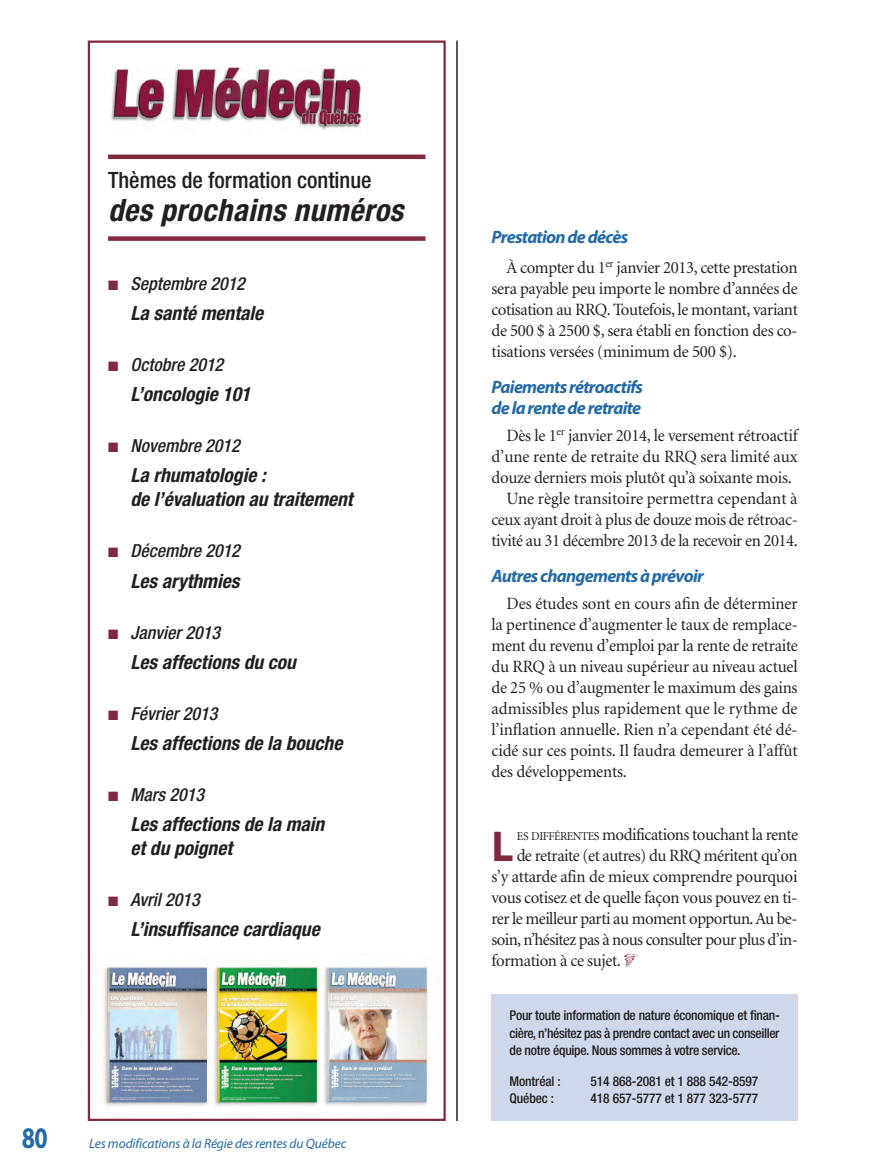
<style>
.page{position:relative;width:878px;height:1175px;background:#fff}
.page>*{position:absolute;margin:0;border:0;box-sizing:border-box;transform-origin:0 0}
.t1{font:700 43.35px "Myriad Pro";color:#82293f}
.t2{font:italic 700 condensed 30.75px "Helvetica Neue";letter-spacing:.015em;color:#231f20}
.t3{font:700 30px "Myriad Pro";color:#246aa7;scale:.8 1}
.t4{font:500 condensed 22.5px "Helvetica Neue";color:#231f20}
.t5{font:italic 700 condensed 19.5px/24px "Helvetica Neue";color:#231f20}
.t6{font:italic 500 condensed 18px "Helvetica Neue";color:#231f20}
.t7{font:italic 700 18px/21px "Myriad Pro";letter-spacing:-.04em;color:#246aa7}
.t8{font:17.25px/21px "Minion";letter-spacing:-.02em;color:#231f20;text-align:justify}
.t9{font:17.25px "Minion";color:#231f20}
.t10{font:500 condensed 13.5px/17.2px "Helvetica Neue";letter-spacing:-.01em;color:#231f20;text-align:justify}
.t11{font:italic 13.5px "Myriad Pro";letter-spacing:-.01em;color:#246aa7}
.s1{color:#82293f}
.s2{font-size:12.15px}
</style>
<div class="page">
<div style="left:491px;top:994px;width:306px;height:126px;background:#cfd8ea"></div>
<hr style="left:456px;top:41px;width:1px;height:1080px;background:#231f20">
<div style="left:88px;top:40px;width:358px;height:1080px;border:2px solid #82293f"></div>
<div style="left:108px;top:154px;width:317px;height:5px;background:#82293f"></div>
<div style="left:108px;top:236px;width:317px;height:5px;background:#82293f"></div>
<img style="left:103px;top:965px;width:325px;height:141px">
<img style="left:110px;top:68px;width:251px;height:62px">
<h3 class="t4" style="left:108px;top:172px;width:265px">Thèmes de formation continue</h3>
<h2 class="t2" style="left:108px;top:199px;width:297px">des prochains numéros</h2>
<p class="t6" style="left:108px;top:277px;width:138px"><span class="s1">■</span> Septembre 2012</p>
<p class="t5" style="left:130px;top:303px;width:134px">La santé mentale</p>
<p class="t6" style="left:108px;top:358px;width:117px"><span class="s1">■</span> Octobre 2012</p>
<p class="t5" style="left:130px;top:384px;width:121px">L’oncologie 101</p>
<p class="t6" style="left:108px;top:439px;width:133px"><span class="s1">■</span> Novembre 2012</p>
<p class="t5" style="left:130px;top:465px;width:223px">La rhumatologie :<br>de l’évaluation au traitement</p>
<p class="t6" style="left:108px;top:544px;width:133px"><span class="s1">■</span> Décembre 2012</p>
<p class="t5" style="left:130px;top:570px;width:110px">Les arythmies</p>
<p class="t6" style="left:108px;top:625px;width:113px"><span class="s1">■</span> Janvier 2013</p>
<p class="t5" style="left:130px;top:651px;width:167px">Les affections du cou</p>
<p class="t6" style="left:108px;top:706px;width:111px"><span class="s1">■</span> Février 2013</p>
<p class="t5" style="left:130px;top:732px;width:213px">Les affections de la bouche</p>
<p class="t6" style="left:108px;top:787px;width:97px"><span class="s1">■</span> Mars 2013</p>
<p class="t5" style="left:130px;top:813px;width:195px">Les affections de la main et du poignet</p>
<p class="t6" style="left:108px;top:892px;width:93px"><span class="s1">■</span> Avril 2013</p>
<p class="t5" style="left:130px;top:918px;width:191px">L’insuffisance cardiaque</p>
<h3 class="t3" style="left:22px;top:1126px;width:34px">80</h3>
<p class="t11" style="left:89px;top:1138px;width:258px">Les modifications à la Régie des rentes du Québec</p>
<p class="t7" style="left:491px;top:228px;width:138px">Prestation de décès</p>
<p class="t8" style="left:491px;top:258px;width:308px;text-indent:15px">À compter du 1<sup>er</sup> janvier 2013, cette prestation sera payable peu importe le nombre d’années de cotisation au RRQ. Toutefois, le montant, variant de 500 $ à 2500 $, sera établi en fonction des co&shy;tisations versées (minimum de 500 $).</p>
<p class="t7" style="left:491px;top:378px;width:153px">Paiements rétroactifs de la rente de retraite</p>
<p class="t8" style="left:506px;top:426px;width:293px">Dès le 1<sup>er</sup> janvier 2014, le versement rétroactif</p>
<p class="t9" style="left:491px;top:450px;width:307px">d’une rente de retraite du RRQ sera limité aux</p>
<p class="t8" style="left:491px;top:468px;width:302px">douze derniers mois plutôt qu’à soixante mois.</p>
<p class="t9" style="left:506px;top:492px;width:292px">Une règle transitoire permettra cependant à</p>
<p class="t8" style="left:491px;top:510px;width:308px">ceux ayant droit à plus de douze mois de rétroac-</p>
<p class="t8" style="left:491px;top:531px;width:308px">tivité au 31 décembre 2013 de la recevoir en 2014.</p>
<p class="t7" style="left:491px;top:567px;width:214px">Autres changements à prévoir</p>
<p class="t8" style="left:491px;top:594px;width:308px;text-indent:15px">Des études sont en cours afin de déterminer la pertinence d’augmenter le taux de remplace&shy;ment du revenu d’emploi par la rente de retraite du RRQ à un niveau supérieur au niveau actuel de 25 % ou d’augmenter le maximum des gains admissibles plus rapidement que le rythme de l’inflation annuelle. Rien n’a cependant été dé&shy;cidé sur ces points. Il faudra demeurer à l’affût des développements.</p>
<h1 class="t1" style="left:491px;top:830px;width:24px">L</h1>
<p class="t8" style="left:517px;top:825px;width:282px"><span class="s2">ES DIFFÉRENTES</span> modifications touchant la rente</p>
<p class="t8" style="left:516px;top:846px;width:282px">de retraite (et autres) du RRQ méritent qu’on</p>
<p class="t8" style="left:491px;top:867px;width:307px">s’y attarde afin de mieux comprendre pourquoi</p>
<p class="t8" style="left:491px;top:888px;width:307px">vous cotisez et de quelle façon vous pouvez en ti-</p>
<p class="t8" style="left:491px;top:909px;width:307px">rer le meilleur parti au moment opportun. Au be-</p>
<p class="t8" style="left:491px;top:930px;width:308px">soin, n’hésitez pas à nous consulter pour plus d’in-</p>
<p class="t8" style="left:491px;top:951px;width:131px">formation à ce sujet.</p>
<p class="t10" style="left:509px;top:1008px;width:272px">Pour toute information de nature économique et finan&shy;cière, n’hésitez pas à prendre contact avec un conseiller de notre équipe. Nous sommes à votre service.</p>
<p class="t10" style="left:509px;top:1073px;width:53px">Montréal :</p>
<p class="t10" style="left:590px;top:1073px;width:169px">514 868-2081 et 1 888 542-8597</p>
<p class="t10" style="left:509px;top:1090px;width:46px">Québec :</p>
<p class="t10" style="left:590px;top:1090px;width:169px">418 657-5777 et 1 877 323-5777</p>
</div>
